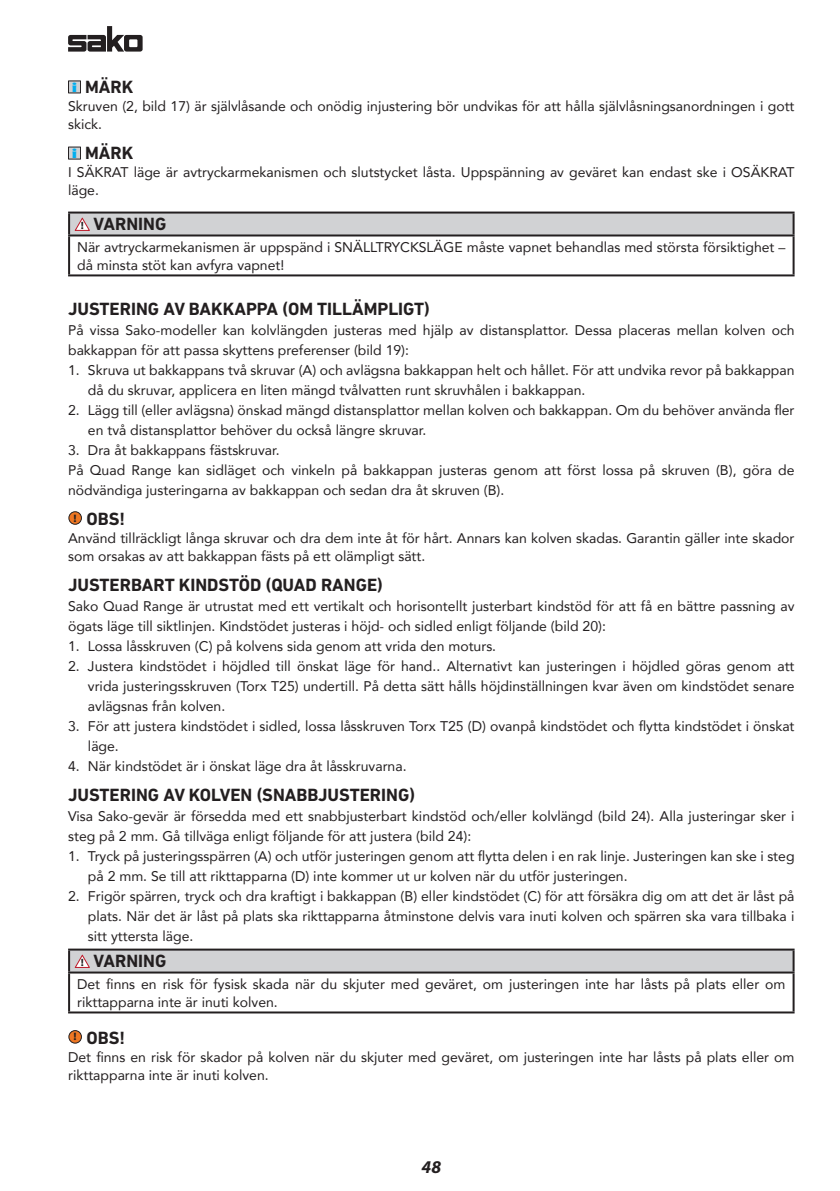
<style>
.page{position:relative;width:840px;height:1191px;background:#fff}
.page>*{position:absolute;margin:0;border:0;box-sizing:border-box;transform-origin:0 0}
.Title_2{font:700 18px "DIN Next LT Pro";color:#231f20}
.Title_Caution_Warnin{font:700 18px "DIN Next LT Pro";color:#231f20}
.Notice_Title{font:700 18px "DIN Next LT Pro";color:#231f20}
.t1{font:italic 700 18px "Myriad Pro";color:#231f20}
.Caution_Text{font:14px/20px "Avenir LT Com";color:#231f20}
.Warning_Text{font:14px/18px "Avenir LT Com";color:#231f20}
.Notice_text{font:14px/18px "Avenir LT Com";color:#231f20}
.t2{font:700 13.8px "Berlin Sans FB Demi";color:#00aeef;scale:1.43 1}
.t3{font:700 10.8px "Myriad Pro";color:#231f20;scale:1.1 1}
.t4{font:700 10.6px "Myriad Pro";color:#231f20;scale:1.1 1}
</style>
<div class="page">
<svg style="left:68px;top:26px;width:74px;height:26px"></svg>
<div style="left:68px;top:81px;width:12px;height:12px;background:#d1d2d4"></div>
<div style="left:68px;top:80px;width:13px;height:13px;border:1px solid #231f20"></div>
<div style="left:68px;top:147px;width:12px;height:12px;background:#d1d2d4"></div>
<div style="left:68px;top:147px;width:13px;height:12px;border:1px solid #231f20"></div>
<div style="left:69px;top:212px;width:724px;height:23px;background:#d1d2d4"></div>
<hr style="left:68px;top:211px;width:726px;height:2px;background:#231f20">
<hr style="left:68px;top:213px;width:2px;height:21px;background:#231f20">
<hr style="left:792px;top:213px;width:2px;height:21px;background:#231f20">
<hr style="left:68px;top:234px;width:726px;height:2px;background:#231f20">
<hr style="left:68px;top:236px;width:2px;height:38px;background:#231f20">
<hr style="left:792px;top:236px;width:2px;height:38px;background:#231f20">
<hr style="left:68px;top:274px;width:726px;height:2px;background:#231f20">
<svg style="left:75px;top:218px;width:15px;height:13px"></svg>
<div style="left:69px;top:512px;width:12px;height:12px;background:#ee7723;border-radius:50%"></div>
<div style="left:68px;top:511px;width:14px;height:14px;border:1px solid #231f20;border-radius:50%"></div>
<div style="left:69px;top:949px;width:724px;height:23px;background:#d1d2d4"></div>
<hr style="left:68px;top:948px;width:726px;height:2px;background:#231f20">
<hr style="left:68px;top:950px;width:2px;height:21px;background:#231f20">
<hr style="left:792px;top:950px;width:2px;height:21px;background:#231f20">
<hr style="left:68px;top:971px;width:726px;height:2px;background:#231f20">
<hr style="left:68px;top:973px;width:2px;height:38px;background:#231f20">
<hr style="left:792px;top:973px;width:2px;height:38px;background:#231f20">
<hr style="left:68px;top:1011px;width:726px;height:2px;background:#231f20">
<svg style="left:75px;top:955px;width:15px;height:13px"></svg>
<div style="left:69px;top:1030px;width:12px;height:13px;background:#ee7723;border-radius:50%"></div>
<div style="left:68px;top:1030px;width:14px;height:13px;border:1px solid #231f20;border-radius:50%"></div>
<p class="t2" style="left:72px;top:79px;width:5px">i</p>
<p class="Notice_Title" style="left:85px;top:76px;width:50px">MÄRK</p>
<p class="Notice_text" style="left:68px;top:97px;width:727px">Skruven (2, bild 17) är självlåsande och onödig injustering bör undvikas för att hålla självlåsningsanordningen i gott skick.</p>
<p class="t2" style="left:72px;top:145px;width:5px">i</p>
<p class="Notice_Title" style="left:85px;top:142px;width:50px">MÄRK</p>
<p class="Notice_text" style="left:68px;top:163px;width:727px">I SÄKRAT läge är avtryckarmekanismen och slutstycket låsta. Uppspänning av geväret kan endast ske i OSÄKRAT läge.</p>
<p class="t4" style="left:81px;top:218px;width:4px">!</p>
<p class="Title_Caution_Warnin" style="left:93px;top:213px;width:74px">VARNING</p>
<p class="Warning_Text" style="left:77px;top:238px;width:709px">När avtryckarmekanismen är uppspänd i SNÄLLTRYCKSLÄGE måste vapnet behandlas med största försiktighet – då minsta stöt kan avfyra vapnet!</p>
<p class="Title_2" style="left:68px;top:298px;width:363px">JUSTERING AV BAKKAPPA (OM TILLÄMPLIGT)</p>
<p class="Caution_Text" style="left:68px;top:320px;width:727px">På vissa Sako-modeller kan kolvlängden justeras med hjälp av distansplattor. Dessa placeras mellan kolven och bakkappan för att passa skyttens preferenser (bild 19):</p>
<p class="Caution_Text" style="left:88px;top:360px;width:707px;text-indent:-20px">1. Skruva ut bakkappans två skruvar (A) och avlägsna bakkappan helt och hållet. För att undvika revor på bakkappan då du skruvar, applicera en liten mängd tvålvatten runt skruvhålen i bakkappan.</p>
<p class="Caution_Text" style="left:88px;top:400px;width:707px;text-indent:-20px">2. Lägg till (eller avlägsna) önskad mängd distansplattor mellan kolven och bakkappan. Om du behöver använda fler en två distansplattor behöver du också längre skruvar.</p>
<p class="Caution_Text" style="left:68px;top:440px;width:213px">3. Dra åt bakkappans fästskruvar.</p>
<p class="Caution_Text" style="left:68px;top:460px;width:727px">På Quad Range kan sidläget och vinkeln på bakkappan justeras genom att först lossa på skruven (B), göra de nödvändiga justeringarna av bakkappan och sedan dra åt skruven (B).</p>
<p class="t3" style="left:74px;top:511px;width:4px">!</p>
<p class="Title_Caution_Warnin" style="left:86px;top:508px;width:40px">OBS!</p>
<p class="Caution_Text" style="left:68px;top:529px;width:727px;line-height:18px">Använd tillräckligt långa skruvar och dra dem inte åt för hårt. Annars kan kolven skadas. Garantin gäller inte skador som orsakas av att bakkappan fästs på ett olämpligt sätt.</p>
<p class="Title_2" style="left:68px;top:574px;width:316px">JUSTERBART KINDSTÖD (QUAD RANGE)</p>
<p class="Caution_Text" style="left:68px;top:596px;width:727px">Sako Quad Range är utrustat med ett vertikalt och horisontellt justerbart kindstöd för att få en bättre passning av ögats läge till siktlinjen. Kindstödet justeras i höjd- och sidled enligt följande (bild 20):</p>
<p class="Caution_Text" style="left:68px;top:636px;width:429px">1. Lossa låsskruven (C) på kolvens sida genom att vrida den moturs.</p>
<p class="Caution_Text" style="left:88px;top:656px;width:707px;text-align:justify;text-indent:-20px">2. Justera kindstödet i höjdled till önskat läge för hand.. Alternativt kan justeringen i höjdled göras genom att vrida justeringsskruven (Torx T25) undertill. På detta sätt hålls höjdinställningen kvar även om kindstödet senare avlägsnas från kolven.</p>
<p class="Caution_Text" style="left:88px;top:716px;width:707px;text-indent:-20px">3. För att justera kindstödet i sidled, lossa låsskruven Torx T25 (D) ovanpå kindstödet och flytta kindstödet i önskat läge.</p>
<p class="Caution_Text" style="left:68px;top:756px;width:340px">4. När kindstödet är i önskat läge dra åt låsskruvarna.</p>
<p class="Title_2" style="left:68px;top:784px;width:348px">JUSTERING AV KOLVEN (SNABBJUSTERING)</p>
<p class="Caution_Text" style="left:68px;top:805px;width:727px">Visa Sako-gevär är försedda med ett snabbjusterbart kindstöd och/eller kolvlängd (bild 24). Alla justeringar sker i steg på 2 mm. Gå tillväga enligt följande för att justera (bild 24):</p>
<p class="Caution_Text" style="left:88px;top:845px;width:707px;text-indent:-20px">1. Tryck på justeringsspärren (A) och utför justeringen genom att flytta delen i en rak linje. Justeringen kan ske i steg på 2 mm. Se till att rikttapparna (D) inte kommer ut ur kolven när du utför justeringen.</p>
<p class="Caution_Text" style="left:88px;top:885px;width:707px;text-align:justify;text-indent:-20px">2. Frigör spärren, tryck och dra kraftigt i bakkappan (B) eller kindstödet (C) för att försäkra dig om att det är låst på plats. När det är låst på plats ska rikttapparna åtminstone delvis vara inuti kolven och spärren ska vara tillbaka i sitt yttersta läge.</p>
<p class="t4" style="left:81px;top:955px;width:4px">!</p>
<p class="Title_Caution_Warnin" style="left:93px;top:950px;width:74px">VARNING</p>
<p class="Warning_Text" style="left:77px;top:974px;width:709px">Det finns en risk för fysisk skada när du skjuter med geväret, om justeringen inte har låsts på plats eller om rikttapparna inte är inuti kolven.</p>
<p class="t3" style="left:74px;top:1029px;width:4px">!</p>
<p class="Title_Caution_Warnin" style="left:86px;top:1027px;width:40px">OBS!</p>
<p class="Caution_Text" style="left:68px;top:1047px;width:727px;line-height:18px">Det finns en risk för skador på kolven när du skjuter med geväret, om justeringen inte har låsts på plats eller om rikttapparna inte är inuti kolven.</p>
<p class="t1" style="left:421px;top:1155px;width:21px">48</p>
</div>
